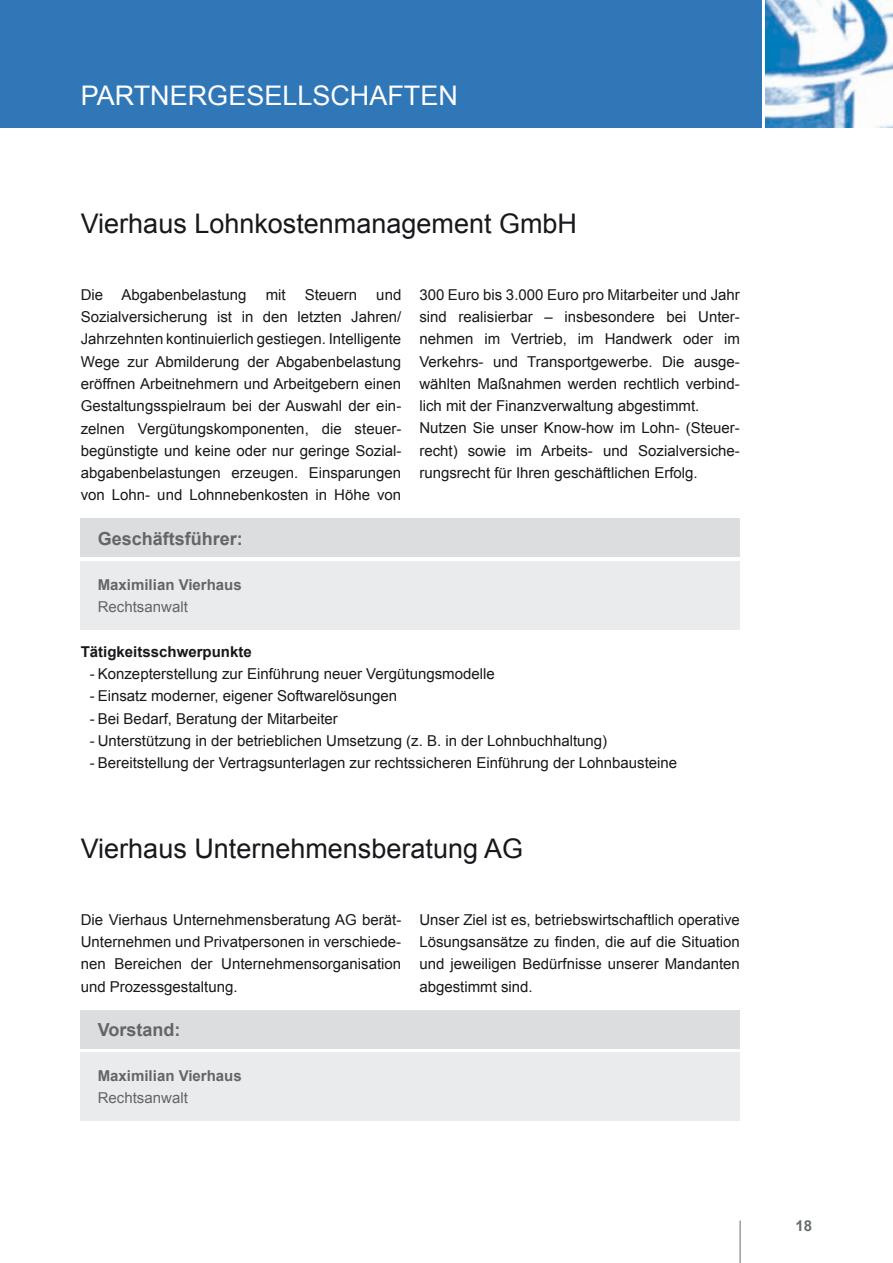
<style>
.page{position:relative;width:893px;height:1263px;background:#fff}
.page>*{position:absolute;margin:0;border:0;box-sizing:border-box;transform-origin:0 0}
.t1{font:27px "Arial";color:#1a171c}
.t2{font:27px "Arial";color:#fff}
.t3{font:700 18px "Arial";color:#646567}
.t4{font:15px/22.4px "Arial";color:#1a171c;text-align:justify}
.t5{font:700 15px "Arial";color:#646567}
.t6{font:15px "Arial";color:#646567}
.t7{font:700 15px "Arial";color:#1a171c}
.t8{font:700 15px "Arial";color:#676d6e}
</style>
<div class="page">
<div style="left:0;top:0;width:761px;height:128px;background:#3077b8"></div>
<img style="left:765px;top:0;width:128px;height:128px">
<hr style="left:740px;top:1220px;width:1px;height:43px;background:#676d6e">
<div style="left:81px;top:561px;width:659px;height:68px;background:#eaebec"></div>
<div style="left:81px;top:519px;width:659px;height:38px;background:#dbddde"></div>
<div style="left:81px;top:1052px;width:659px;height:68px;background:#eaebec"></div>
<div style="left:81px;top:1010px;width:659px;height:38px;background:#dbddde"></div>
<h1 class="t2" style="left:81px;top:78px;width:379px">PARTNERGESELLSCHAFTEN</h1>
<h1 class="t1" style="left:81px;top:205px;width:498px">Vierhaus Lohnkostenmanagement GmbH</h1>
<p class="t4" style="left:81px;top:283px;width:322px;text-indent:296px">und Sozialversicherung ist in den letzten Jahren/ Jahrzehnten kontinuierlich gestiegen. Intelligente Wege zur Abmilderung der Abgabenbelastung eröffnen Arbeitnehmern und Arbeitgebern einen Gestaltungsspielraum bei der Auswahl der ein&shy;zelnen Vergütungskomponenten, die steuer&shy;begünstigte und keine oder nur geringe Sozial&shy;abgabenbelastungen erzeugen. Einsparungen von Lohn- und Lohnnebenkosten in Höhe von</p>
<p class="t4" style="left:419px;top:283px;width:322px;text-align:left">300 Euro bis 3.000 Euro pro Mitarbeiter und Jahr sind realisierbar – insbesondere bei Unter&shy;nehmen im Vertrieb, im Handwerk oder im Verkehrs- und Transportgewerbe. Die ausge&shy;wählten Maßnahmen werden rechtlich verbind&shy;lich mit der Finanzverwaltung abgestimmt.<br>Nutzen Sie unser Know-how im Lohn- (Steuer&shy;recht) sowie im Arbeits- und Sozialversiche-- rungsrecht für Ihren geschäftlichen Erfolg.</p>
<p class="t3" style="left:98px;top:527px;width:147px">Geschäftsführer:</p>
<p class="t5" style="left:98px;top:574px;width:145px">Maximilian Vierhaus</p>
<p class="t6" style="left:98px;top:597px;width:92px">Rechtsanwalt</p>
<p class="t4" style="left:81px;top:283px;width:167px">Die Abgabenbelastung</p>
<p class="t4" style="left:266px;top:283px;width:21px">mit</p>
<p class="t4" style="left:305px;top:283px;width:54px">Steuern</p>
<p class="t7" style="left:81px;top:641px;width:172px">Tätigkeitsschwerpunkte</p>
<p class="t4" style="left:90px;top:663px;width:406px">- Konzepterstellung zur Einführung neuer Vergütungsmodelle</p>
<p class="t4" style="left:90px;top:685px;width:309px">- Einsatz moderner, eigener Softwarelösungen</p>
<p class="t4" style="left:90px;top:707px;width:250px">- Bei Bedarf, Beratung der Mitarbeiter</p>
<p class="t4" style="left:90px;top:730px;width:519px">- Unterstützung in der betrieblichen Umsetzung (z. B. in der Lohnbuchhaltung)</p>
<p class="t4" style="left:90px;top:752px;width:589px">- Bereitstellung der Vertragsunterlagen zur rechtssicheren Einführung der Lohnbausteine</p>
<h1 class="t1" style="left:81px;top:830px;width:444px">Vierhaus Unternehmensberatung AG</h1>
<p class="t4" style="left:81px;top:908px;width:322px">Die Vierhaus Unternehmensberatung AG berät-Unternehmen und Privatpersonen in verschiede&shy;nen Bereichen der Unternehmensorganisation und Prozessgestaltung.</p>
<p class="t4" style="left:419px;top:908px;width:322px">Unser Ziel ist es, betriebswirtschaftlich operative Lösungsansätze zu finden, die auf die Situation und jeweiligen Bedürfnisse unserer Mandanten abgestimmt sind.</p>
<p class="t3" style="left:98px;top:1018px;width:84px">Vorstand:</p>
<p class="t5" style="left:98px;top:1066px;width:145px">Maximilian Vierhaus</p>
<p class="t6" style="left:98px;top:1088px;width:92px">Rechtsanwalt</p>
<p class="t8" style="left:795px;top:1216px;width:18px">18</p>
</div>
